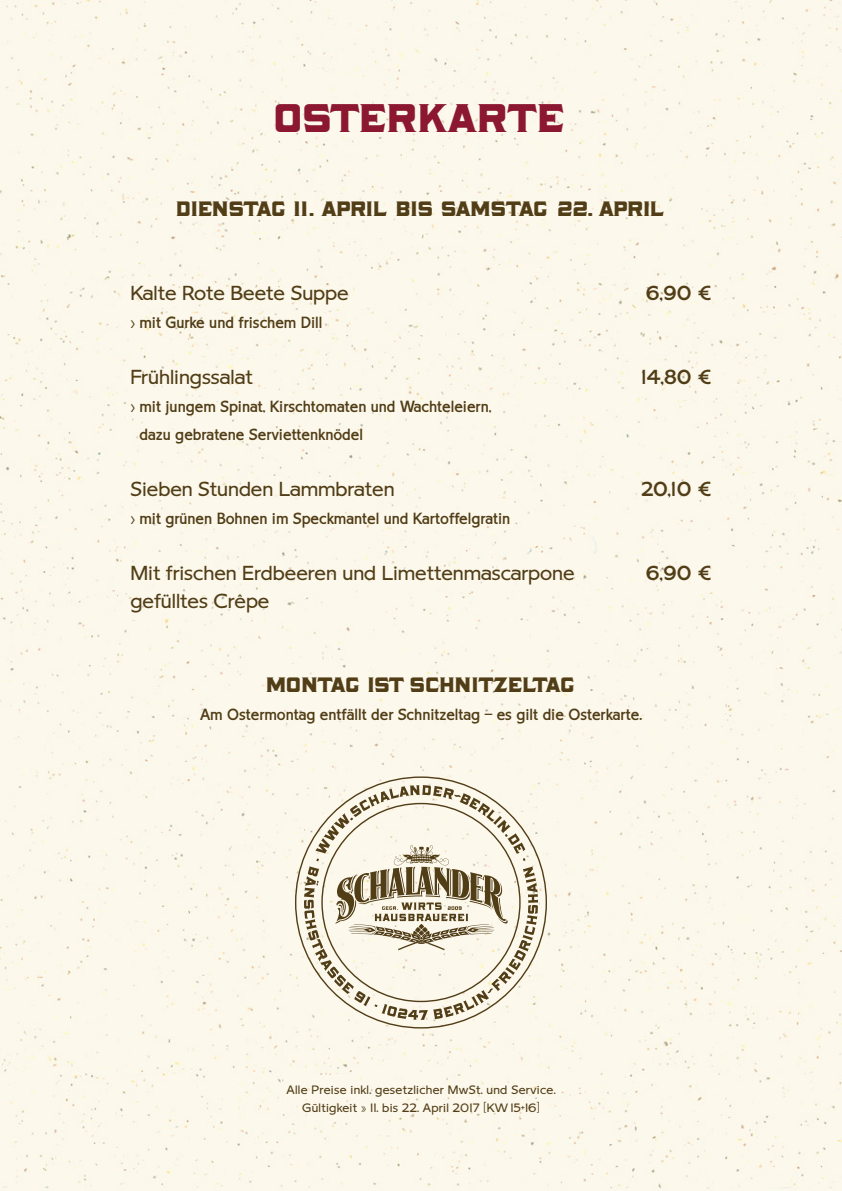
<style>
.page{position:relative;width:842px;height:1191px;background:#fcf8ec}
.page>*{position:absolute;margin:0;border:0;box-sizing:border-box;transform-origin:0 0}
.Head_Kapitel{font:46px "LHF Naylorville";letter-spacing:-.015em;color:#8c1730}
.Head_Kategorie{font:24px "LHF Naylorville";letter-spacing:-.005em;color:#513d16}
.Gericht{font:20px/28px "LHF Chesham Sans LIGHT";color:#513d16}
.Preis{font:20px "LHF Chesham Sans REGULAR";letter-spacing:.025em;color:#513d16}
.Gericht_Zusatz_mit_b{font:16px/28px "LHF Chesham Sans SLIM";color:#513d16}
.Gericht_Zusatz{font:16px "LHF Chesham Sans SLIM";color:#513d16}
.Gericht_Zusatz-2{font:12px "LHF Chesham Sans LIGHT";letter-spacing:.025em;color:#513d16}
.s1{font-family:"LHF Chesham Sans BOLD"}
</style>
<div class="page">
<svg style="left:295px;top:776px;width:252px;height:252px;fill:#fcf8ec"></svg>
<svg style="left:304px;top:785px;width:234px;height:235px"></svg>
<p class="Head_Kapitel" style="left:276px;top:96px;width:292px">OSTERKARTE</p>
<p class="Head_Kategorie" style="left:177px;top:197px;width:490px">DIENSTAG 11. APRIL BIS SAMSTAG 22. APRIL</p>
<p class="Gericht" style="left:130px;top:279px;width:220px">Kalte Rote Beete Suppe</p>
<p class="Gericht_Zusatz_mit_b" style="left:130px;top:309px;width:193px">› mit Gurke und frischem Dill</p>
<p class="Gericht" style="left:130px;top:363px;width:124px">Frühlingssalat</p>
<p class="Gericht_Zusatz_mit_b" style="left:139px;top:393px;width:353px;text-indent:-9px">› mit jungem Spinat, Kirschtomaten und Wachteleiern, dazu gebratene Serviettenknödel</p>
<p class="Gericht" style="left:130px;top:475px;width:266px">Sieben Stunden Lammbraten</p>
<p class="Gericht_Zusatz_mit_b" style="left:130px;top:505px;width:381px">› mit grünen Bohnen im Speckmantel und Kartoffelgratin</p>
<p class="Preis" style="left:646px;top:282px;width:67px">6,90 €</p>
<p class="Preis" style="left:642px;top:366px;width:71px">14,80 €</p>
<p class="Preis" style="left:641px;top:478px;width:72px">20,10 €</p>
<p class="Gericht" style="left:130px;top:559px;width:446px">Mit frischen Erdbeeren und Limettenmascarpone gefülltes Crêpe</p>
<p class="Preis" style="left:646px;top:562px;width:67px">6,90 €</p>
<p class="Head_Kategorie" style="left:267px;top:673px;width:310px">MONTAG IST SCHNITZELTAG</p>
<p class="Gericht_Zusatz" style="left:200px;top:705px;width:443px">Am Ostermontag entfällt der Schnitzeltag – es gilt die Osterkarte.</p>
<p class="Gericht_Zusatz-2" style="left:286px;top:1082px;width:270px">Alle Preise inkl. gesetzlicher MwSt. und Service.</p>
<p class="Gericht_Zusatz-2" style="left:302px;top:1100px;width:239px">Gültigkeit » 11. bis 22. April 2017 <span class="s1">[</span>KW 15+16<span class="s1">]</span></p>
</div>
